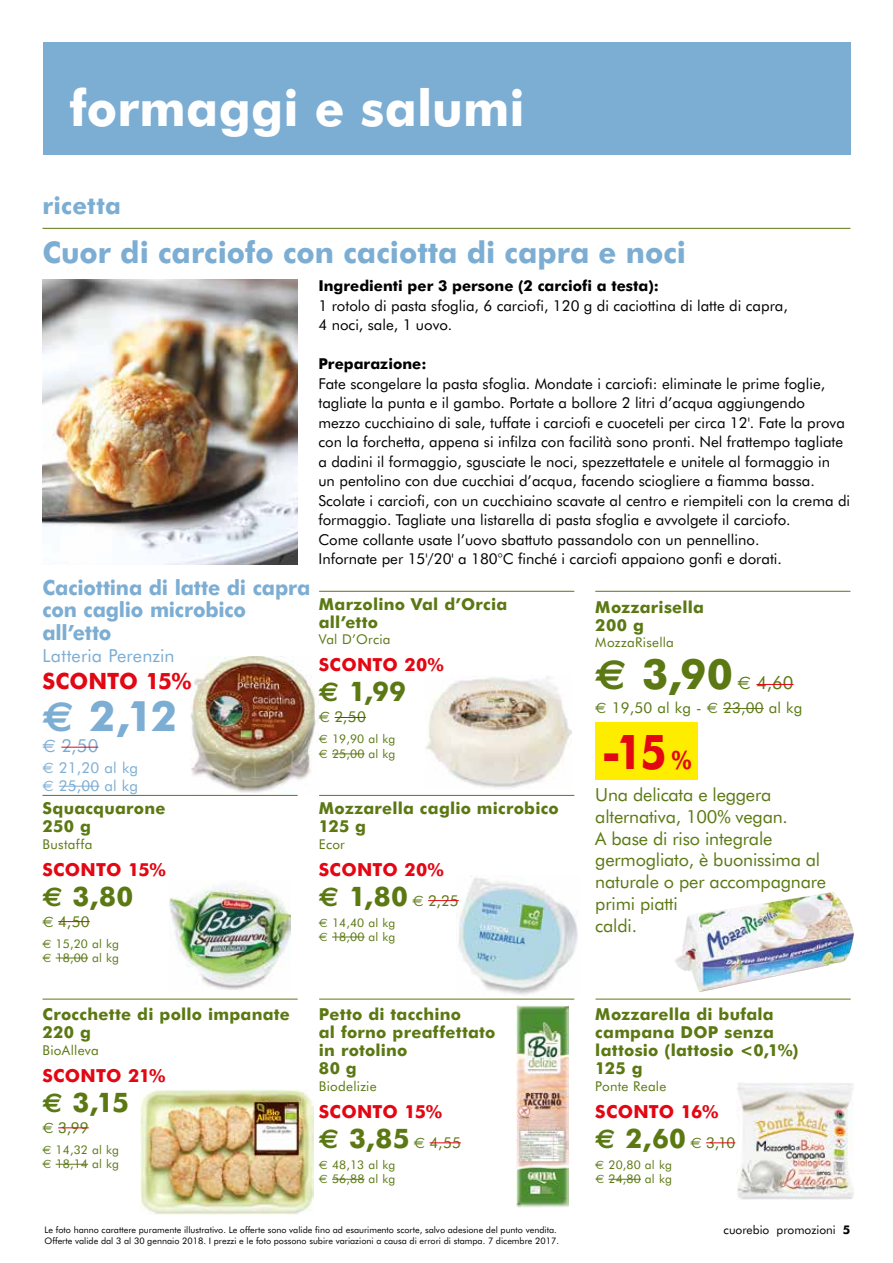
<style>
.page{position:relative;width:893px;height:1263px;background:#fff}
.page>*{position:absolute;margin:0;border:0;box-sizing:border-box;transform-origin:0 0}
.t1{font:700 50.25px "Futura BT";letter-spacing:.005em;color:#fff}
.t2{font:700 48px "Futura BT";color:#e30613;scale:.87 1}
.t3{font:700 42px "Futura BT";color:#7cadd3}
.t4{font:700 42px "Futura BT";color:#5b7813}
.t5{font:700 30px "Futura BT";color:#7cadd3}
.t6{font:700 27px "Futura BT";letter-spacing:.015em;color:#5b7813}
.t7{font:700 24px "Futura BT";letter-spacing:.01em;color:#7cadd3}
.t8{font:700 22.5px "Futura BT";color:#e30613}
.t9{font:700 21px/22.5px "Futura BT";letter-spacing:-.01em;color:#7cadd3;scale:.96 1}
.t10{font:18px/21.8px "Futura BT";letter-spacing:-.01em;color:#5b7813}
.t11{font:700 18px "Futura BT";letter-spacing:.01em;color:#e30613}
.t12{font:18px "Futura BT";letter-spacing:.01em;color:#7cadd3}
.t13{font:700 16.5px/18px "Futura BT";letter-spacing:.015em;color:#5b7813}
.t14{font:15px/19.5px "Futura BT";color:#000}
.t15{font:700 15px "Futura BT";color:#000}
.t16{font:15px "Futura BT";letter-spacing:.01em;color:#5b7813}
.t17{font:15px/18px "Futura BT";letter-spacing:.01em;color:#7cadd3}
.t18{font:13.5px "Futura BT";letter-spacing:.02em;color:#5b7813}
.t19{font:12px/14.4px "Futura BT";letter-spacing:.01em;color:#5b7813}
.t20{font:12px "Futura BT";color:#000}
.t21{font:9px/10.5px "Futura BT";color:#000}
.s1{font-family:"Euro Sans"}
.s2{font-family:"Euro Sans Std"}
.s3{font-family:"Euro Sans Std";font-weight:400;font-size:15px}
.s4{font-weight:400;font-size:15px}
.s5{font-size:25.5px}
.s6{font-weight:700}
</style>
<div class="page">
<img style="left:190px;top:656px;width:127px;height:137px">
<img style="left:43px;top:280px;width:255px;height:285px">
<hr style="left:43px;top:228px;width:807px;height:1px;background:#5b7813">
<img style="left:736px;top:1083px;width:118px;height:117px">
<img style="left:456px;top:878px;width:122px;height:117px">
<hr style="left:43px;top:999px;width:255px;height:1px;background:#5b7813">
<hr style="left:319px;top:999px;width:255px;height:1px;background:#5b7813">
<hr style="left:596px;top:999px;width:255px;height:1px;background:#5b7813">
<hr style="left:319px;top:795px;width:255px;height:1px;background:#5b7813">
<hr style="left:43px;top:795px;width:255px;height:1px;background:#5b7813">
<hr style="left:319px;top:591px;width:255px;height:1px;background:#5b7813">
<hr style="left:595px;top:591px;width:255px;height:1px;background:#5b7813">
<hr style="left:335px;top:717px;width:31px;height:1px;background:#e30613">
<hr style="left:332px;top:753px;width:32px;height:1px;background:#5b7813">
<svg style="left:706px;top:1142px;width:29px;height:1px"></svg>
<hr style="left:608px;top:1179px;width:33px;height:1px;background:#5b7813">
<hr style="left:430px;top:1142px;width:31px;height:1px;background:#e30613">
<hr style="left:332px;top:1179px;width:32px;height:1px;background:#5b7813">
<hr style="left:428px;top:900px;width:31px;height:1px;background:#e30613">
<hr style="left:332px;top:937px;width:32px;height:1px;background:#5b7813">
<hr style="left:61px;top:747px;width:37px;height:1px;background:#e30613">
<hr style="left:59px;top:786px;width:41px;height:1px;background:#7cadd3">
<hr style="left:756px;top:684px;width:37px;height:1px;background:#e30613">
<hr style="left:723px;top:708px;width:41px;height:1px;background:#5b7813">
<div style="left:595px;top:722px;width:102px;height:58px;background:#ffed00"></div>
<img style="left:674px;top:892px;width:180px;height:100px">
<img style="left:425px;top:676px;width:146px;height:112px">
<img style="left:517px;top:1006px;width:51px;height:202px">
<img style="left:170px;top:883px;width:121px;height:107px">
<hr style="left:58px;top:921px;width:32px;height:1px;background:#e30613">
<hr style="left:56px;top:958px;width:32px;height:1px;background:#5b7813">
<div style="left:43px;top:43px;width:808px;height:112px;background:#7cadd3"></div>
<hr style="left:58px;top:1127px;width:31px;height:1px;background:#e30613">
<hr style="left:56px;top:1164px;width:32px;height:1px;background:#5b7813">
<img style="left:140px;top:1089px;width:173px;height:126px">
<h1 class="t1" style="left:70px;top:77px;width:457px">formaggi e salumi</h1>
<h3 class="t7" style="left:43px;top:191px;width:80px">ricetta</h3>
<h3 class="t5" style="left:43px;top:234px;width:645px">Cuor di carciofo con caciotta di capra e noci</h3>
<h3 class="t9" style="left:43px;top:576px;width:280px">Caciottina di latte di capra con caglio microbico all’etto</h3>
<p class="t12" style="left:43px;top:644px;width:134px">Latteria Perenzin</p>
<h3 class="t8" style="left:43px;top:667px;width:150px">SCONTO 15%</h3>
<h3 class="t3" style="left:43px;top:690px;width:136px"><span class="s1">€</span> 2,12</h3>
<p class="t12" style="left:43px;top:735px;width:57px"><span class="s2">€</span> 2,50</p>
<p class="t17" style="left:43px;top:759px;width:97px"><span class="s2">€</span> 21,20 al kg <span class="s2">€</span> 25,00 al kg</p>
<p class="t13" style="left:43px;top:799px;width:124px">Squacquarone<br>250 g</p>
<p class="t18" style="left:43px;top:835px;width:51px">Bustaffa</p>
<p class="t11" style="left:43px;top:858px;width:125px">SCONTO 15%</p>
<h3 class="t6" style="left:43px;top:879px;width:92px"><span class="s1">€</span> 3,80</h3>
<p class="t16" style="left:43px;top:912px;width:49px"><span class="s2">€</span> 4,50</p>
<p class="t19" style="left:43px;top:936px;width:78px"><span class="s2">€</span> 15,20 al kg <span class="s2">€</span> 18,00 al kg</p>
<p class="t15" style="left:318px;top:277px;width:342px">Ingredienti per 3 persone (2 carciofi a testa):</p>
<p class="t14" style="left:318px;top:295px;width:471px">1 rotolo di pasta sfoglia, 6 carciofi, 120 g di caciottina di latte di capra,<br>4 noci, sale, 1 uovo.</p>
<p class="t15" style="left:318px;top:355px;width:110px">Preparazione:</p>
<p class="t14" style="left:318px;top:373px;width:533px">Fate scongelare la pasta sfoglia. Mondate i carciofi: eliminate le prime foglie, tagliate la punta e il gambo. Portate a bollore 2 litri d’acqua aggiungendo mezzo cucchiaino di sale, tuffate i carciofi e cuoceteli per circa 12'. Fate la prova con la forchetta, appena si infilza con facilità sono pronti. Nel frattempo tagliate a dadini il formaggio, sgusciate le noci, spezzettatele e unitele al formaggio in un pentolino con due cucchiai d’acqua, facendo sciogliere a fiamma bassa.<br>Scolate i carciofi, con un cucchiaino scavate al centro e riempiteli con la crema di formaggio. Tagliate una listarella di pasta sfoglia e avvolgete il carciofo.<br>Come collante usate l’uovo sbattuto passandolo con un pennellino.<br>Infornate per 15'/20' a 180°C finché i carciofi appaiono gonfi e dorati.</p>
<p class="t13" style="left:319px;top:595px;width:190px">Marzolino Val d’Orcia all’etto</p>
<p class="t18" style="left:319px;top:631px;width:73px">Val D’Orcia</p>
<p class="t11" style="left:319px;top:654px;width:126px">SCONTO 20%</p>
<h3 class="t6" style="left:319px;top:675px;width:89px"><span class="s1">€</span> 1,99</h3>
<p class="t16" style="left:319px;top:708px;width:48px"><span class="s2">€</span> 2,50</p>
<p class="t19" style="left:319px;top:732px;width:78px"><span class="s2">€</span> 19,90 al kg <span class="s2">€</span> 25,00 al kg</p>
<p class="t13" style="left:319px;top:799px;width:241px">Mozzarella caglio microbico<br>125 g</p>
<p class="t18" style="left:319px;top:835px;width:28px">Ecor</p>
<p class="t11" style="left:319px;top:858px;width:126px">SCONTO 20%</p>
<h3 class="t6" style="left:319px;top:879px;width:141px"><span class="s1">€</span> 1,80 <span class="s3">€</span> <span class="s4">2,25</span></h3>
<p class="t19" style="left:319px;top:915px;width:78px"><span class="s2">€</span> 14,40 al kg <span class="s2">€</span> 18,00 al kg</p>
<p class="t13" style="left:595px;top:598px;width:110px">Mozzarisella<br>200 g</p>
<p class="t18" style="left:595px;top:634px;width:80px">MozzaRisella</p>
<h3 class="t4" style="left:595px;top:649px;width:139px"><span class="s1">€</span> 3,90</h3>
<p class="t10" style="left:738px;top:672px;width:57px"><span class="s2">€</span> 4,60</p>
<p class="t16" style="left:595px;top:699px;width:208px"><span class="s2">€</span> 19,50 al kg - <span class="s2">€</span> 23,00 al kg</p>
<h2 class="t2" style="left:602px;top:723px;width:105px">-15 <span class="s5">%</span></h2>
<p class="t10" style="left:595px;top:784px;width:232px">Una delicata e leggera alternativa, 100% vegan.<br>A base di riso integrale germogliato, è buonissima al naturale o per accompagnare primi piatti<br>caldi.</p>
<p class="t13" style="left:43px;top:1005px;width:249px">Crocchette di pollo impanate<br>220 g</p>
<p class="t18" style="left:43px;top:1042px;width:58px">BioAlleva</p>
<p class="t11" style="left:43px;top:1064px;width:125px">SCONTO 21%</p>
<h3 class="t6" style="left:43px;top:1086px;width:88px"><span class="s1">€</span> 3,15</h3>
<p class="t16" style="left:43px;top:1118px;width:48px"><span class="s2">€</span> 3,99</p>
<p class="t19" style="left:43px;top:1142px;width:78px"><span class="s2">€</span> 14,32 al kg <span class="s2">€</span> 18,14 al kg</p>
<p class="t13" style="left:319px;top:1005px;width:178px">Petto di tacchino<br>al forno preaffettato in rotolino<br>80 g</p>
<p class="t18" style="left:319px;top:1078px;width:59px">Biodelizie</p>
<p class="t11" style="left:319px;top:1100px;width:125px">SCONTO 15%</p>
<h3 class="t6" style="left:319px;top:1122px;width:143px"><span class="s1">€</span> 3,85 <span class="s3">€</span> <span class="s4">4,55</span></h3>
<p class="t19" style="left:319px;top:1157px;width:78px"><span class="s2">€</span> 48,13 al kg <span class="s2">€</span> 56,88 al kg</p>
<p class="t13" style="left:595px;top:1005px;width:204px">Mozzarella di bufala campana DOP senza lattosio (lattosio &lt;0,1%)<br>125 g</p>
<p class="t18" style="left:595px;top:1078px;width:72px">Ponte Reale</p>
<p class="t11" style="left:595px;top:1100px;width:125px">SCONTO 16%</p>
<h3 class="t6" style="left:595px;top:1122px;width:142px"><span class="s1">€</span> 2,60 <span class="s3">€</span> <span class="s4">3,10</span></h3>
<p class="t19" style="left:595px;top:1157px;width:78px"><span class="s2">€</span> 20,80 al kg <span class="s2">€</span> 24,80 al kg</p>
<p class="t21" style="left:45px;top:1225px;width:516px">Le foto hanno carattere puramente illustrativo. Le offerte sono valide fino ad esaurimento scorte, salvo adesione del punto vendita.<br>Offerte valide dal 3 al 30 gennaio 2018. I prezzi e le foto possono subire variazioni a causa di errori di stampa. 7 dicembre 2017.</p>
<p class="t20" style="left:724px;top:1222px;width:128px">cuorebio promozioni <span class="s6">5</span></p>
</div>
